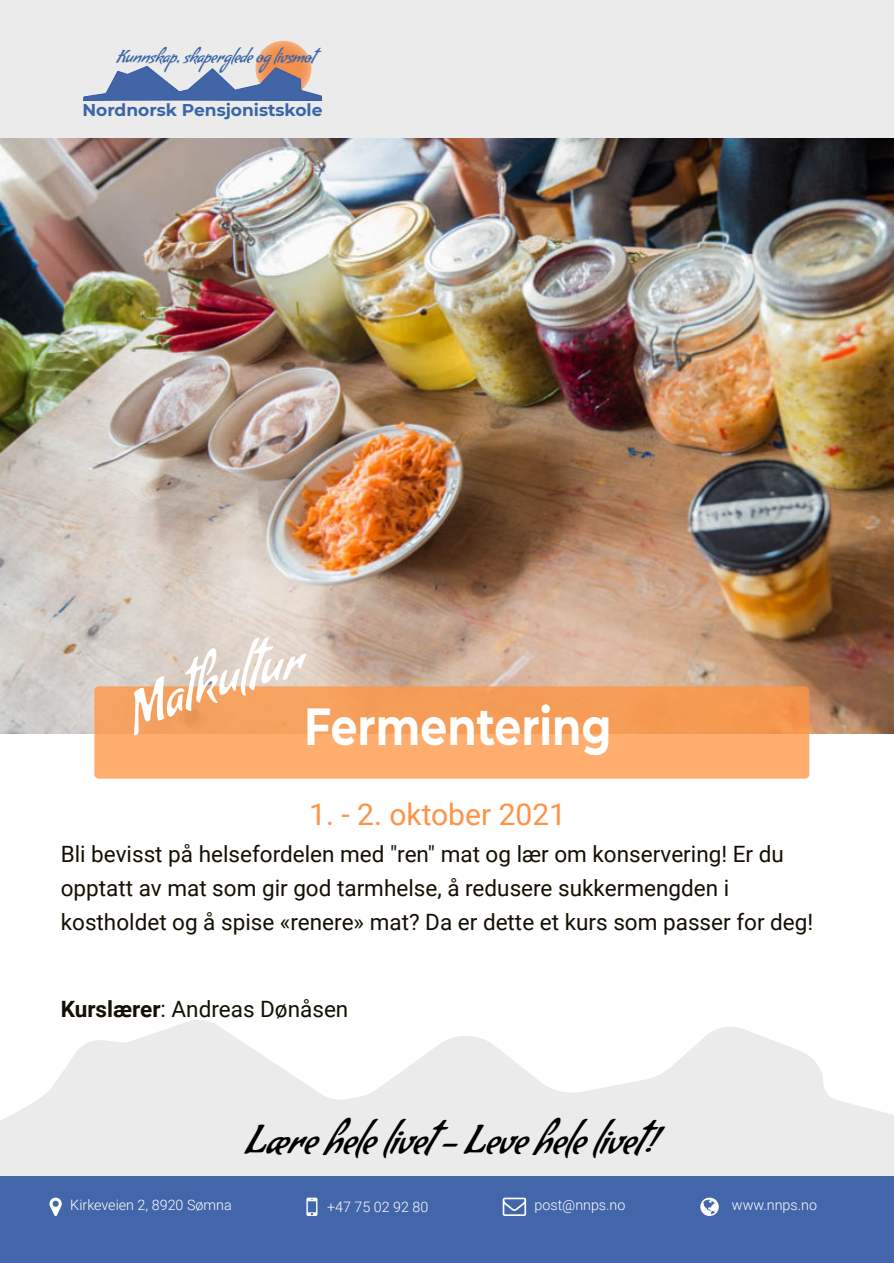
<style>
.page{position:relative;width:894px;height:1263px;background:#fff}
.page>*{position:absolute;margin:0;border:0;box-sizing:border-box;transform-origin:0 0}
.t1{font:700 52.05px "Montserrat";color:#fff;scale:.82 1}
.t2{font:39px "Condiment";color:#000}
.t3{font:30px "Roboto";color:#fe9348}
.t4{font:22.5px/33.8px "Roboto";color:#130f02}
.t5{font:17.25px "Condiment";color:#3a65a8}
.t6{font:700 17.1px "Montserrat";color:#3a65a8}
.t7{font:300 14.4px "Roboto";color:#fff}
.s1{font-weight:700}
</style>
<div class="page">
<img style="left:0;top:137px;width:893px;height:597px">
<div style="left:0;top:0;width:893px;height:137px;background:#ebebeb"></div>
<img style="left:255px;top:41px;width:56px;height:56px;border-radius:50%">
<svg style="left:83px;top:65px;width:239px;height:36px"></svg>
<div style="left:94px;top:686px;width:715px;height:93px;background:#ff9440;border-radius:5px;opacity:.75"></div>
<svg style="left:0;top:1020px;width:893px;height:157px;fill:#ebebeb"></svg>
<div style="left:0;top:1177px;width:893px;height:86px;background:#4266a9"></div>
<svg style="left:700px;top:1198px;width:18px;height:18px"></svg>
<svg style="left:502px;top:1198px;width:24px;height:18px"></svg>
<svg style="left:49px;top:1198px;width:13px;height:18px"></svg>
<svg style="left:306px;top:1198px;width:11px;height:18px"></svg>
<svg style="left:116px;top:636px;width:194px;height:100px;background:#e8b994"></svg>
<p class="t5" style="left:116px;top:45px;width:200px">Kunnskap, skaperglede og livsmot</p>
<p class="t6" style="left:82px;top:100px;width:241px">Nordnorsk Pensjonistskole</p>
<h1 class="t1" style="left:304px;top:694px;width:376px">Fermentering</h1>
<h3 class="t3" style="left:309px;top:803px;width:258px">1. - 2. oktober 2021</h3>
<p class="t4" style="left:61px;top:840px;width:753px">Bli bevisst på helsefordelen med "ren" mat og lær om konservering! Er du opptatt av mat som gir god tarmhelse, å redusere sukkermengden i kostholdet og å spise «renere» mat? Da er dette et kurs som passer for deg!</p>
<p class="t4" style="left:61px;top:994px;width:289px"><span class="s1">Kurslærer</span>: Andreas Dønåsen</p>
<h2 class="t2" style="left:245px;top:1116px;width:412px">Lære hele livet - Leve hele livet!</h2>
<p class="t7" style="left:70px;top:1199px;width:163px">Kirkeveien 2, 8920 Sømna</p>
<p class="t7" style="left:327px;top:1201px;width:103px">+47 75 02 92 80</p>
<p class="t7" style="left:534px;top:1199px;width:92px">post@nnps.no</p>
<p class="t7" style="left:731px;top:1199px;width:87px">www.nnps.no</p>
</div>
